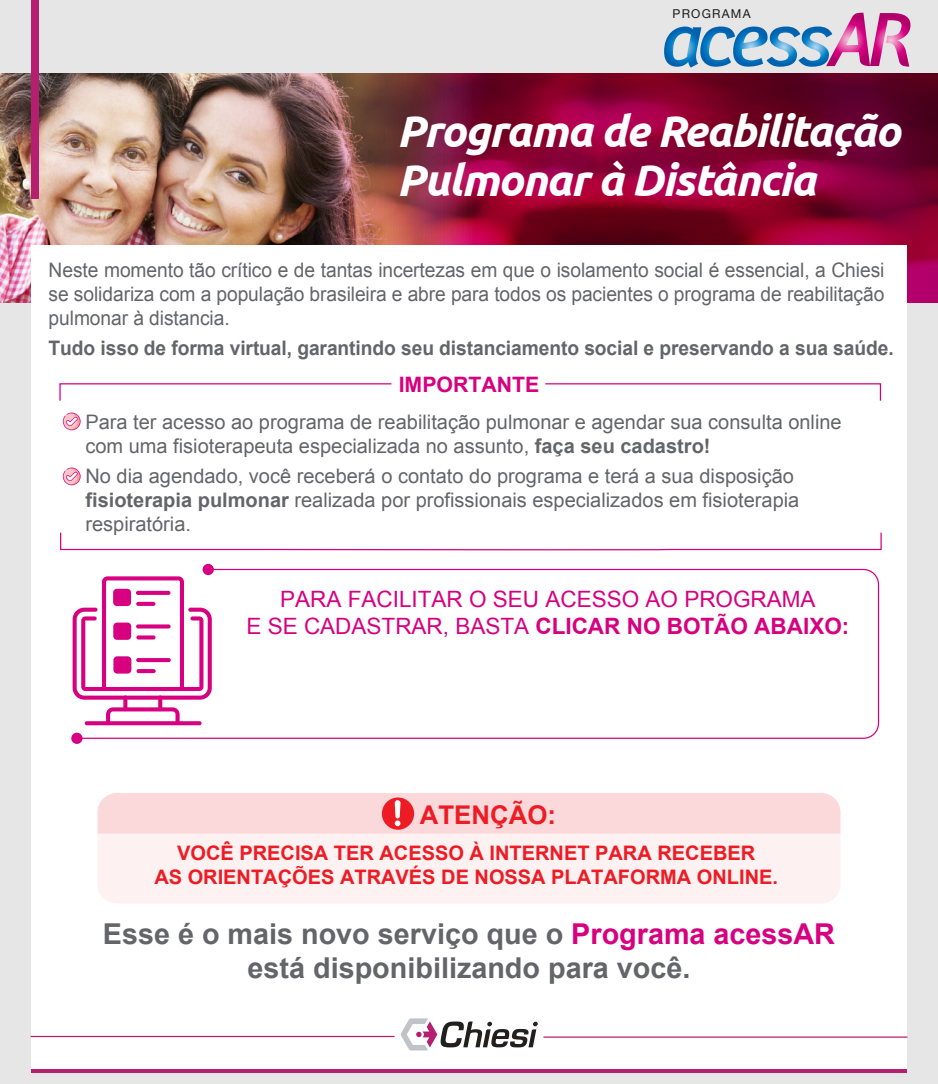
<style>
.page{position:relative;width:938px;height:1084px;background:#e6e6e6}
.page>*{position:absolute;margin:0;border:0;box-sizing:border-box;transform-origin:0 0}
.t1{font:italic 700 44.5px/49.2px "Ubuntu";letter-spacing:-.03em;color:#fff}
.t2{font:700 28.75px/34.5px "Arial";color:#646569;text-align:center}
.t3{font:700 25.75px "Arial";color:#ed1c24}
.t4{font:22.5px/27px "Arial";color:#d60080;text-align:center}
.t5{font:700 21.25px "Arial";color:#d60080}
.t6{font:20px/24px "Arial";color:#646569}
.t7{font:20px/24px "Arial";color:#646569;text-align:justify;scale:.96 1}
.t8{font:700 20px/24px "Arial";color:#ed1c24;text-align:center}
.t9{font:700 20px "Arial";letter-spacing:-.005em;color:#646569;scale:.96 1}
.t10{font:12.12px "Helvetica Neue";letter-spacing:.1em;color:#1a1a1a}
.s1{font-weight:700}
.s2{color:#d60080}
</style>
<div class="page">
<img style="left:0;top:74px;width:200px;height:228px">
<img style="left:200px;top:74px;width:738px;height:228px">
<div style="left:31px;top:245px;width:875px;height:824px;background:#fff"></div>
<hr style="left:31px;top:1069px;width:875px;height:3px;background:#b51f70">
<div style="left:31px;top:0;width:8px;height:199px;background:#b51f70"></div>
<hr style="left:31px;top:1036px;width:363px;height:1px;background:#b51f70">
<hr style="left:543px;top:1036px;width:364px;height:2px;background:#b51f70">
<svg style="left:664px;top:13px;width:246px;height:55px"></svg>
<svg style="left:63px;top:413px;width:18px;height:17px"></svg>
<svg style="left:63px;top:468px;width:18px;height:17px"></svg>
<svg style="left:80px;top:568px;width:799px;height:171px"></svg>
<div style="left:202px;top:564px;width:12px;height:11px;background:#d60080;border-radius:50%"></div>
<div style="left:71px;top:732px;width:11px;height:12px;background:#d60080;border-radius:50%"></div>
<div style="left:98px;top:793px;width:742px;height:110px;background:#fdf1f2;border-radius:19px"></div>
<div style="left:98px;top:793px;width:742px;height:40px;background:#fbd9db"></div>
<svg style="left:401px;top:1018px;width:137px;height:32px"></svg>
<svg style="left:59px;top:383px;width:333px;height:18px"></svg>
<svg style="left:545px;top:383px;width:336px;height:18px"></svg>
<svg style="left:60px;top:532px;width:822px;height:19px"></svg>
<svg style="left:73px;top:576px;width:139px;height:124px"></svg>
<svg style="left:158px;top:695px;width:4px;height:16px"></svg>
<svg style="left:123px;top:695px;width:4px;height:16px"></svg>
<svg style="left:106px;top:707px;width:74px;height:14px"></svg>
<svg style="left:85px;top:721px;width:116px;height:4px"></svg>
<svg style="left:136px;top:591px;width:34px;height:4px"></svg>
<svg style="left:136px;top:602px;width:19px;height:4px"></svg>
<svg style="left:136px;top:624px;width:35px;height:4px"></svg>
<svg style="left:136px;top:635px;width:19px;height:4px"></svg>
<svg style="left:136px;top:658px;width:35px;height:4px"></svg>
<svg style="left:136px;top:669px;width:20px;height:4px"></svg>
<div style="left:113px;top:589px;width:18px;height:17px;background:#d60080;border-radius:4px"></div>
<div style="left:113px;top:622px;width:18px;height:18px;background:#d60080;border-radius:4px"></div>
<div style="left:113px;top:656px;width:18px;height:17px;background:#d60080;border-radius:4px"></div>
<p class="t10" style="left:672px;top:5px;width:79px">PROGRAMA</p>
<h1 class="t1" style="left:397px;top:106px;width:505px">Programa de Reabilitação<br>Pulmonar à Distância</h1>
<p class="t7" style="left:49px;top:258px;width:872px">Neste momento tão crítico e de tantas incertezas em que o isolamento social é essencial, a Chiesi se solidariza com a população brasileira e abre para todos os pacientes o programa de reabilitação pulmonar à distancia.</p>
<p class="t9" style="left:49px;top:335px;width:881px">Tudo isso de forma virtual, garantindo seu distanciamento social e preservando a sua saúde.</p>
<p class="t5" style="left:399px;top:370px;width:142px">IMPORTANTE</p>
<p class="t6" style="left:85px;top:410px;width:757px">Para ter acesso ao programa de reabilitação pulmonar e agendar sua consulta online com uma fisioterapeuta especializada no assunto, <span class="s1">faça seu cadastro!</span></p>
<p class="t6" style="left:85px;top:464px;width:715px">No dia agendado, você receberá o contato do programa e terá a sua disposição <span class="s1">fisioterapia pulmonar</span> realizada por profissionais especializados em fisioterapia respiratória.</p>
<p class="t4" style="left:246px;top:585px;width:604px">PARA FACILITAR O SEU ACESSO AO PROGRAMA<br>E SE CADASTRAR, BASTA <span class="s1">CLICAR NO BOTÃO ABAIXO:</span></p>
<p class="t3" style="left:420px;top:797px;width:138px">ATENÇÃO:</p>
<p class="t8" style="left:154px;top:842px;width:625px">VOCÊ PRECISA TER ACESSO À INTERNET PARA RECEBER<br>AS ORIENTAÇÕES ATRAVÉS DE NOSSA PLATAFORMA ONLINE.</p>
<h2 class="t2" style="left:103px;top:917px;width:733px">Esse é o mais novo serviço que o <span class="s2">Programa acessAR </span>está disponibilizando para você.</h2>
</div>
